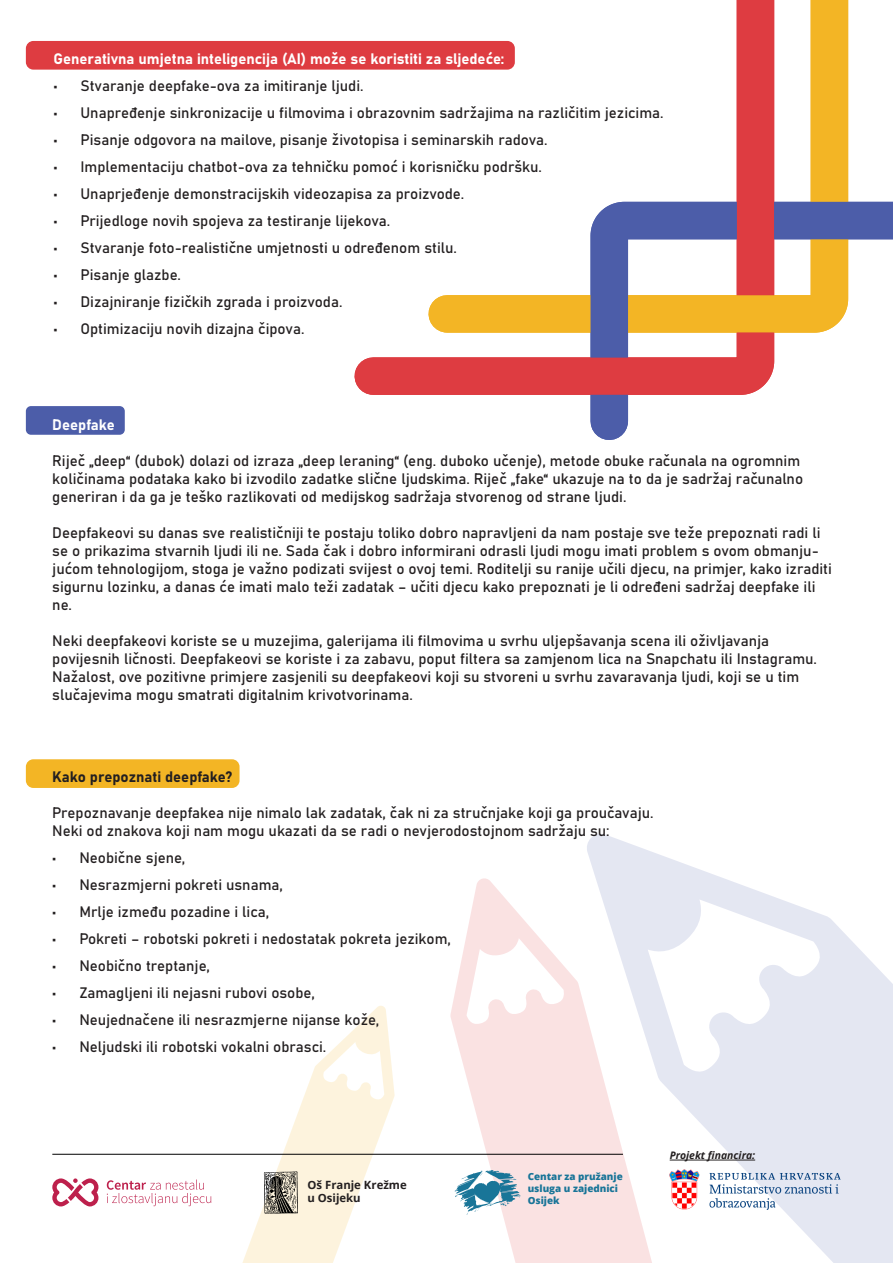
<style>
.page{position:relative;width:893px;height:1263px;background:#fff}
.page>*{position:absolute;margin:0;border:0;box-sizing:border-box;transform-origin:0 0}
.t1{font:15px/18px "Bahnschrift";color:#231f20}
.t2{font:15px "Bahnschrift";color:#fff}
.t3{font:700 11.4px/13.6px "Open Sans";color:#231f20}
.t4{font:italic 700 10.35px "Open Sans";color:#231f20}
.t5{font:800 9.9px/11.9px "Open Sans";color:#197598}
</style>
<div class="page">
<svg style="left:450px;top:878px;width:136px;height:385px;fill:#fae2e2"></svg>
<svg style="left:223px;top:1006px;width:172px;height:257px"></svg>
<svg style="left:586px;top:834px;width:307px;height:429px"></svg>
<div style="left:810px;top:0;width:39px;height:199px;background:#f3b525"></div>
<svg style="left:354px;top:0;width:421px;height:395px"></svg>
<svg style="left:587px;top:199px;width:306px;height:241px"></svg>
<div style="left:26px;top:406px;width:99px;height:29px;background:#4c5da9;border-radius:5px"></div>
<div style="left:26px;top:759px;width:214px;height:29px;background:#f3b525;border-radius:7px"></div>
<div style="left:26px;top:41px;width:489px;height:29px;background:#de3c41;border-radius:8px"></div>
<hr style="left:670px;top:1160px;width:85px;height:1px;background:#231f20">
<img style="left:670px;top:1169px;width:171px;height:41px">
<img style="left:264px;top:1171px;width:35px;height:42px">
<svg style="left:107px;top:1179px;width:104px;height:27px"></svg>
<svg style="left:52px;top:1178px;width:46px;height:28px"></svg>
<svg style="left:455px;top:1170px;width:66px;height:45px"></svg>
<hr style="left:52px;top:1154px;width:571px;height:1px;background:#000">
<p class="t2" style="left:53px;top:47px;width:452px">Generativna umjetna inteligencija (AI) može se koristiti za sljedeće:</p>
<p class="t1" style="left:53px;top:75px;width:312px">• Stvaranje deepfake-ova za imitiranje ljudi.</p>
<p class="t1" style="left:53px;top:102px;width:612px">• Unapređenje sinkronizacije u filmovima i obrazovnim sadržajima na različitim jezicima.</p>
<p class="t1" style="left:53px;top:129px;width:496px">• Pisanje odgovora na mailove, pisanje životopisa i seminarskih radova.</p>
<p class="t1" style="left:53px;top:156px;width:490px">• Implementaciju chatbot-ova za tehničku pomoć i korisničku podršku.</p>
<p class="t1" style="left:53px;top:183px;width:412px">• Unaprjeđenje demonstracijskih videozapisa za proizvode.</p>
<p class="t1" style="left:53px;top:210px;width:338px">• Prijedloge novih spojeva za testiranje lijekova.</p>
<p class="t1" style="left:53px;top:237px;width:405px">• Stvaranje foto-realistične umjetnosti u određenom stilu.</p>
<p class="t1" style="left:53px;top:264px;width:129px">• Pisanje glazbe.</p>
<p class="t1" style="left:53px;top:291px;width:290px">• Dizajniranje fizičkih zgrada i proizvoda.</p>
<p class="t1" style="left:53px;top:318px;width:252px">• Optimizaciju novih dizajna čipova.</p>
<p class="t2" style="left:52px;top:413px;width:64px">Deepfake</p>
<p class="t1" style="left:52px;top:450px;width:752px">Riječ „deep“ (dubok) dolazi od izraza „deep leraning“ (eng. duboko učenje), metode obuke računala na ogromnim količinama podataka kako bi izvodilo zadatke slične ljudskima. Riječ „fake“ ukazuje na to da je sadržaj računalno generiran i da ga je teško razlikovati od medijskog sadržaja stvorenog od strane ljudi.</p>
<p class="t1" style="left:52px;top:522px;width:781px">Deepfakeovi su danas sve realističniji te postaju toliko dobro napravljeni da nam postaje sve teže prepoznati radi li se o prikazima stvarnih ljudi ili ne. Sada čak i dobro informirani odrasli ljudi mogu imati problem s ovom obmanju&shy;jućom tehnologijom, stoga je važno podizati svijest o ovoj temi. Roditelji su ranije učili djecu, na primjer, kako izraditi sigurnu lozinku, a danas će imati malo teži zadatak – učiti djecu kako prepoznati je li određeni sadržaj deepfake ili ne.</p>
<p class="t1" style="left:52px;top:630px;width:766px">Neki deepfakeovi koriste se u muzejima, galerijama ili filmovima u svrhu uljepšavanja scena ili oživljavanja povijesnih ličnosti. Deepfakeovi se koriste i za zabavu, poput filtera sa zamjenom lica na Snapchatu ili Instagramu.<br>Nažalost, ove pozitivne primjere zasjenili su deepfakeovi koji su stvoreni u svrhu zavaravanja ljudi, koji se u tim slučajevima mogu smatrati digitalnim krivotvorinama.</p>
<p class="t1" style="left:52px;top:767px;width:182px">Kako prepoznati deepfake?</p>
<p class="t1" style="left:52px;top:803px;width:603px">Prepoznavanje deepfakea nije nimalo lak zadatak, čak ni za stručnjake koji ga proučavaju.<br>Neki od znakova koji nam mogu ukazati da se radi o nevjerodostojnom sadržaju su:</p>
<p class="t1" style="left:52px;top:848px;width:134px">• Neobične sjene,</p>
<p class="t1" style="left:52px;top:875px;width:232px">• Nesrazmjerni pokreti usnama,</p>
<p class="t1" style="left:52px;top:902px;width:218px">• Mrlje između pozadine i lica,</p>
<p class="t1" style="left:52px;top:929px;width:400px">• Pokreti – robotski pokreti i nedostatak pokreta jezikom,</p>
<p class="t1" style="left:52px;top:956px;width:159px">• Neobično treptanje,</p>
<p class="t1" style="left:52px;top:983px;width:264px">• Zamagljeni ili nejasni rubovi osobe,</p>
<p class="t1" style="left:52px;top:1010px;width:328px">• Neujednačene ili nesrazmjerne nijanse kože,</p>
<p class="t1" style="left:52px;top:1037px;width:275px">• Neljudski ili robotski vokalni obrasci.</p>
<p class="t3" style="left:308px;top:1177px;width:101px">Oš Franje Krežme u Osijeku</p>
<p class="t5" style="left:528px;top:1170px;width:97px">Centar za pružanje usluga u zajednici<br>Osijek</p>
<p class="t4" style="left:670px;top:1148px;width:87px">Projekt financira:</p>
</div>
